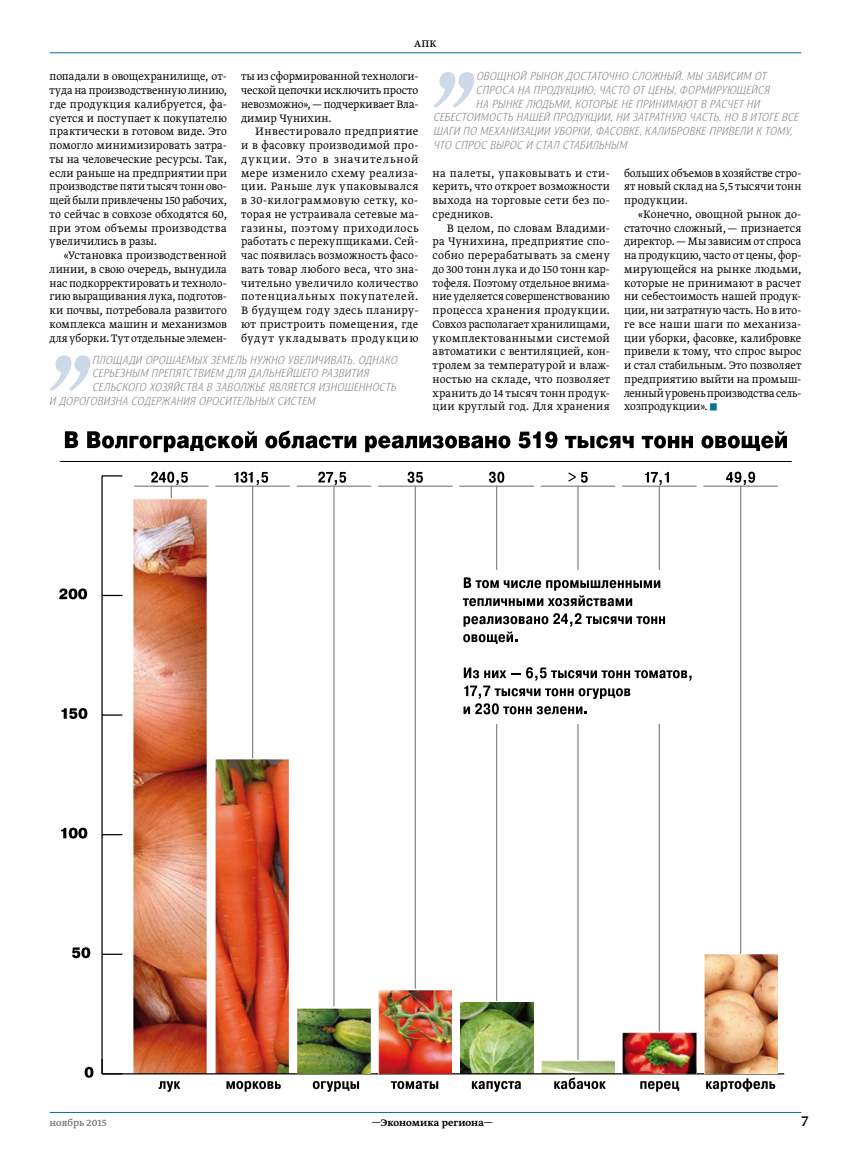
<style>
.page{position:relative;width:851px;height:1170px;background:#fff}
.page>*{position:absolute;margin:0;border:0;box-sizing:border-box;transform-origin:0 0}
.t1{font:17.5px "Greta Text Pro";color:#000}
.t2{font:300 12.75px/13.8px "Greta Text Pro";letter-spacing:.015em;color:#000;text-align:justify;scale:.96 1}
.t3{font:300 12.75px/13.8px "Greta Text Pro";letter-spacing:.015em;color:#000;text-align:justify;scale:.95 1}
.t4{font:300 12.75px/13.8px "Greta Text Pro";letter-spacing:.015em;color:#000;text-align:justify;scale:.94 1}
.t5{font:300 12.75px/13.8px "Greta Text Pro";letter-spacing:.015em;color:#000;text-align:justify}
.t6{font:300 12.75px/13.8px "Greta Text Pro";letter-spacing:.015em;color:#000;text-align:justify;scale:.93 1}
.t7{font:italic 300 11.25px/13.8px "Nat Grotesk Nar";letter-spacing:.135em;color:#87888a}
.t8{font:500 11.25px "Greta Text Pro";letter-spacing:.01em;color:#000}
.t9{font:11.25px "Greta Text Pro";letter-spacing:-.005em;color:#707173}
.t10{font:11.25px "Greta Text Pro";color:#000}
</style>
<div class="page">
<hr style="left:50px;top:52px;width:751px;height:1px;background:#077491">
<hr style="left:50px;top:1111px;width:751px;height:1px;background:#077491">
<img style="left:460px;top:1002px;width:73px;height:71px">
<img style="left:541px;top:1060px;width:73px;height:13px">
<img style="left:216px;top:759px;width:73px;height:314px">
<img style="left:133px;top:499px;width:73px;height:574px">
<svg style="left:65px;top:431px;width:13px;height:17px"></svg>
<svg style="left:87px;top:431px;width:170px;height:21px"></svg>
<svg style="left:265px;top:431px;width:91px;height:17px"></svg>
<svg style="left:365px;top:435px;width:145px;height:17px"></svg>
<svg style="left:518px;top:431px;width:39px;height:17px"></svg>
<svg style="left:565px;top:435px;width:68px;height:13px"></svg>
<svg style="left:641px;top:435px;width:52px;height:13px"></svg>
<svg style="left:701px;top:431px;width:85px;height:20px"></svg>
<hr style="left:60px;top:461px;width:731px;height:1px;background:#000">
<hr style="left:102px;top:1073px;width:682px;height:1px;background:#000">
<svg style="left:85px;top:1066px;width:8px;height:11px"></svg>
<svg style="left:72px;top:947px;width:18px;height:11px"></svg>
<svg style="left:61px;top:827px;width:26px;height:11px"></svg>
<svg style="left:61px;top:708px;width:26px;height:11px"></svg>
<svg style="left:59px;top:588px;width:28px;height:11px"></svg>
<hr style="left:101px;top:476px;width:2px;height:597px;background:#000">
<svg style="left:101px;top:1058px;width:21px;height:16px"></svg>
<svg style="left:103px;top:953px;width:19px;height:1px"></svg>
<svg style="left:103px;top:834px;width:19px;height:1px"></svg>
<svg style="left:103px;top:714px;width:19px;height:1px"></svg>
<hr style="left:102px;top:594px;width:20px;height:2px;background:#000">
<svg style="left:102px;top:475px;width:20px;height:1px"></svg>
<img style="left:704px;top:954px;width:73px;height:119px">
<img style="left:623px;top:1032px;width:73px;height:41px">
<img style="left:378px;top:990px;width:74px;height:83px">
<img style="left:297px;top:1008px;width:73px;height:65px">
<svg style="left:159px;top:1081px;width:21px;height:10px"></svg>
<svg style="left:226px;top:1081px;width:55px;height:10px"></svg>
<svg style="left:313px;top:1081px;width:46px;height:10px"></svg>
<svg style="left:391px;top:1081px;width:47px;height:8px"></svg>
<svg style="left:472px;top:1081px;width:49px;height:10px"></svg>
<svg style="left:554px;top:1077px;width:51px;height:12px"></svg>
<svg style="left:640px;top:1081px;width:39px;height:10px"></svg>
<svg style="left:706px;top:1078px;width:69px;height:13px"></svg>
<hr style="left:134px;top:485px;width:74px;height:2px;background:#87888a">
<svg style="left:151px;top:471px;width:37px;height:26px"></svg>
<svg style="left:234px;top:471px;width:34px;height:14px"></svg>
<hr style="left:216px;top:485px;width:73px;height:2px;background:#87888a">
<hr style="left:252px;top:486px;width:1px;height:271px;background:#87888a">
<svg style="left:318px;top:471px;width:28px;height:14px"></svg>
<hr style="left:297px;top:485px;width:74px;height:2px;background:#87888a">
<hr style="left:333px;top:486px;width:1px;height:519px;background:#87888a">
<svg style="left:407px;top:471px;width:16px;height:11px"></svg>
<hr style="left:378px;top:485px;width:74px;height:2px;background:#87888a">
<hr style="left:414px;top:486px;width:2px;height:502px;background:#87888a">
<svg style="left:489px;top:471px;width:15px;height:11px"></svg>
<hr style="left:459px;top:485px;width:74px;height:2px;background:#87888a">
<hr style="left:496px;top:486px;width:1px;height:514px;background:#87888a">
<svg style="left:568px;top:472px;width:7px;height:9px"></svg>
<svg style="left:581px;top:472px;width:6px;height:10px"></svg>
<hr style="left:541px;top:485px;width:73px;height:2px;background:#87888a">
<hr style="left:577px;top:486px;width:1px;height:573px;background:#87888a">
<svg style="left:644px;top:472px;width:25px;height:13px"></svg>
<hr style="left:622px;top:485px;width:74px;height:2px;background:#87888a">
<hr style="left:658px;top:486px;width:1px;height:545px;background:#87888a">
<svg style="left:726px;top:471px;width:29px;height:14px"></svg>
<hr style="left:703px;top:485px;width:74px;height:2px;background:#87888a">
<hr style="left:740px;top:486px;width:1px;height:467px;background:#87888a">
<div style="left:455px;top:570px;width:249px;height:153px;background:#fff"></div>
<svg style="left:462px;top:577px;width:198px;height:29px"></svg>
<svg style="left:463px;top:613px;width:202px;height:31px"></svg>
<svg style="left:463px;top:667px;width:228px;height:47px"></svg>
<svg style="left:50px;top:355px;width:40px;height:36px"></svg>
<svg style="left:434px;top:72px;width:40px;height:36px"></svg>
<p class="t10" style="left:414px;top:37px;width:24px">АПК</p>
<p class="t3" style="left:50px;top:70px;width:188px">попадали в овощехранилище, от&shy;туда на производственную линию, где продукция калибруется, фа&shy;суется и поступает к покупателю практически в готовом виде. Это помогло минимизировать затра&shy;ты на человеческие ресурсы. Так, если раньше на предприятии при производстве пяти тысяч тонн ово&shy;щей были привлечены 150 рабочих, то сейчас в совхозе обходятся 60, при этом объемы производства увеличились в разы.</p>
<p class="t2" style="left:50px;top:249px;width:186px;text-indent:14px">«Установка производственной линии, в свою очередь, вынудила нас подкорректировать и техноло&shy;гию выращивания лука, подготов&shy;ки почвы, потребовала развитого комплекса машин и механизмов для уборки. Тут отдельные элемен-</p>
<p class="t4" style="left:241px;top:70px;width:190px">ты из сформированной технологи&shy;ческой цепочки исключить просто невозможно»,— подчеркивает Вла&shy;димир Чунихин.</p>
<p class="t2" style="left:241px;top:125px;width:186px;text-indent:14px">Инвестировало предприятие и в фасовку производимой про&shy;дукции. Это в значительной мере изменило схему реализа&shy;ции. Раньше лук упаковывался в 30‑килограммовую сетку, ко&shy;торая не устраивала сетевые ма&shy;газины, поэтому приходилось работать с перекупщиками. Сей&shy;час появилась возможность фасо&shy;вать товар любого веса, что зна&shy;чительно увеличило количество потенциальных покупателей.<br>В будущем году здесь планиру&shy;ют пристроить помещения, где будут укладывать продукцию</p>
<p class="t7" style="left:92px;top:353px;width:304px">Площади орошаемых земель нужно увеличива ть. Однако серьезным препятствием для дальнейшего разв</p>
<p class="t7" style="left:344px;top:366px;width:25px">ития</p>
<p class="t7" style="left:92px;top:380px;width:304px">сельского хозяйства в Зав олжье является изношенность</p>
<p class="t7" style="left:50px;top:394px;width:265px">и дороговизна содержания оросительных систем</p>
<p class="t7" style="left:476px;top:69px;width:293px">Ов ощной рынок достаточно сложный. Мы зависим от</p>
<p class="t7" style="left:476px;top:83px;width:294px">спр оса на пр одукцию, часто от цены, формирующейся</p>
<p class="t7" style="left:476px;top:97px;width:284px">на рынке людьми, которые не принимают в ра счет ни</p>
<p class="t7" style="left:433px;top:111px;width:366px">себестоимость нашей пр одукции, ни за тра тную часть. Но в итоге все</p>
<p class="t7" style="left:433px;top:124px;width:360px">шаги по механиза ции уборки, фасовке, ка либровке привели к тому,</p>
<p class="t7" style="left:433px;top:138px;width:193px">что спрос вырос и стал стабильным</p>
<p class="t5" style="left:432px;top:166px;width:179px">на палеты, упаковывать и сти&shy;керить, что откроет возможности выхода на торговые сети без по&shy;средников.</p>
<p class="t2" style="left:432px;top:221px;width:186px;text-indent:14px">В целом, по словам Владими&shy;ра Чунихина, предприятие спо&shy;собно перерабатывать за смену до 300 тонн лука и до 150 тонн кар&shy;тофеля. Поэтому отдельное внима&shy;ние уделяется совершенствованию процесса хранения продукции.<br>Совхоз располагает хранилищами, укомплектованными системой автоматики с вентиляцией, кон&shy;тролем за температурой и влаж&shy;ностью на складе, что позволяет хранить до 14 тысяч тонн продук&shy;ции круглый год. Для хранения</p>
<p class="t6" style="left:624px;top:166px;width:192px">больших объемов в хозяйстве стро&shy;ят новый склад на 5,5 тысячи тонн продукции.</p>
<p class="t2" style="left:624px;top:208px;width:186px;text-indent:14px">«Конечно, овощной рынок до&shy;статочно сложный,— признается директор.— Мы зависим от спроса на продукцию, часто от цены, фор&shy;мирующейся на рынке людьми, которые не принимают в расчет ни себестоимость нашей продук&shy;ции, ни затратную часть. Но в ито&shy;ге все наши шаги по механиза&shy;ции уборки, фасовке, калибровке привели к тому, что спрос вырос и стал стабильным. Это позволяет предприятию выйти на промыш&shy;ленный уровень производства сель&shy;хозпродукции».</p>
<p class="t9" style="left:50px;top:1115px;width:59px">ноябрь 2015</p>
<p class="t8" style="left:372px;top:1114px;width:123px">—Экономика региона—</p>
<h1 class="t1" style="left:801px;top:1109px;width:8px">7</h1>
</div>
